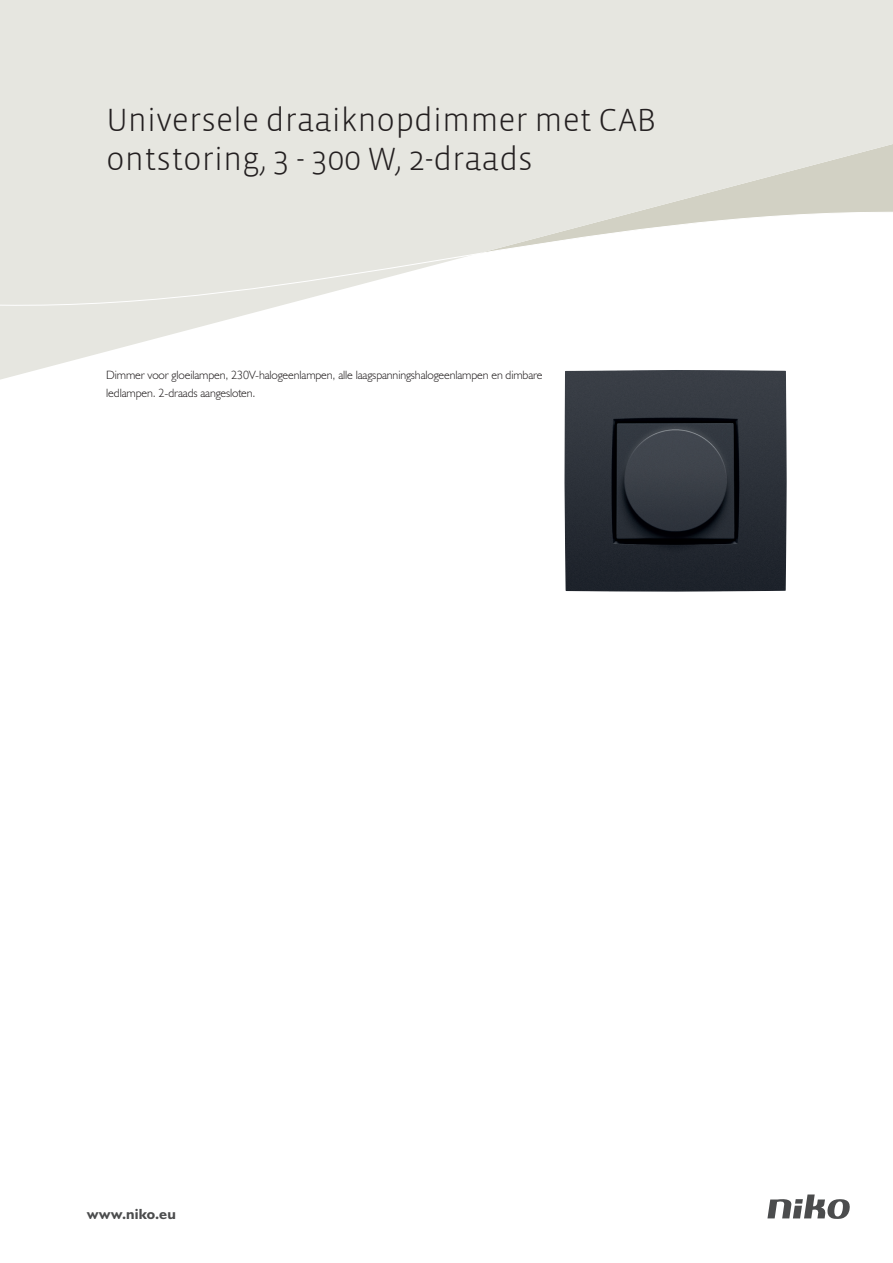
<style>
.page{position:relative;width:893px;height:1263px;background:#fff}
.page>*{position:absolute;margin:0;border:0;box-sizing:border-box;transform-origin:0 0}
.t1{font:300 33px/39px "Vista Sans";color:#231f20}
.t2{font:700 15px "Humanist 521 BT";letter-spacing:.01em;color:#4b4c4d}
.t3{font:300 12px/18px "Humanist 521 BT";letter-spacing:-.01em;color:#231f20}
</style>
<div class="page">
<svg style="left:0;top:0;width:893px;height:380px;fill:#e6e6e0"></svg>
<svg style="left:0;top:209px;width:893px;height:101px"></svg>
<svg style="left:767px;top:1194px;width:83px;height:25px"></svg>
<img style="left:564px;top:370px;width:223px;height:222px">
<h1 class="t1" style="left:106px;top:101px;width:551px">Universele draaiknopdimmer met CAB ontstoring, 3 - 300 W, 2-draads</h1>
<p class="t3" style="left:106px;top:366px;width:438px">Dimmer voor gloeilampen, 230V-halogeenlampen, alle laagspanningshalogeenlampen en dimbare ledlampen. 2-draads aangesloten.</p>
<p class="t2" style="left:87px;top:1204px;width:90px">www.niko.eu</p>
</div>
